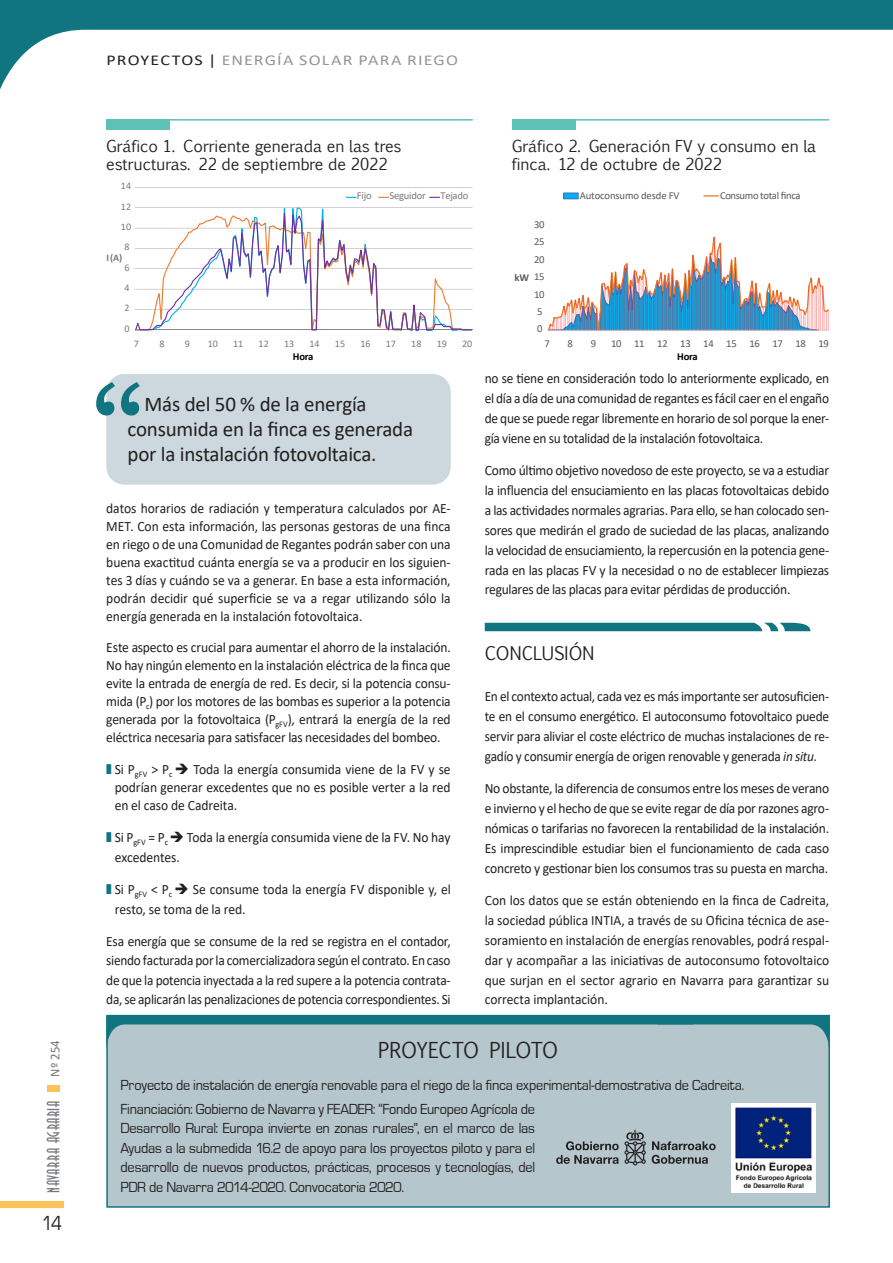
<style>
.page{position:relative;width:893px;height:1263px;background:#fff}
.page>*{position:absolute;margin:0;border:0;box-sizing:border-box;transform-origin:0 0}
.t1{font:21px/25.2px "Calibri";letter-spacing:-.01em;color:#231f20}
.t2{font:21px "Euphemia CAS";letter-spacing:-.015em;color:#231f20;scale:.95 1}
.t3{font:21px "Eurostile T";color:#231f20;scale:.85 1}
.t4{font:18px "Euphemia CAS";letter-spacing:.01em;color:#231f20;scale:.95 1}
.t5{font:16.5px "Anastasia";letter-spacing:.04em;color:#76787b;scale:.95 1}
.t6{font:15.75px/18.1px "Euphemia CAS";color:#231f20}
.t7{font:15px/19.5px "Eurostile T";letter-spacing:-.015em;color:#231f20;scale:.95 1}
.t8{font:15px "Calibri";letter-spacing:.065em;color:#939598;scale:1.2 1}
.t9{font:14.25px/19.8px "Calibri";letter-spacing:-.015em;color:#231f20;text-align:justify;scale:.95 1}
.t10{font:14.25px/19.8px "Calibri";letter-spacing:-.015em;color:#231f20;text-align:justify;scale:.94 1}
.t11{font:13.5px "Calibri";color:#76787b;scale:.95 1}
.t12{font:10.65px "Calibri";letter-spacing:-.025em;color:#595959}
.t13{font:10.65px "Calibri";letter-spacing:-.025em;color:#7b7b7a}
.t14{font:700 10.65px "Calibri";letter-spacing:-.025em;color:#000}
.t15{font:700 10.65px "Calibri";color:#595959}
.t16{font:10.05px "Calibri";color:#7b7b7a}
.t17{font:700 10.05px "Calibri";color:#7b7b7a}
.s1{color:#231f20}
.s2{color:#107580}
.s3{font-style:italic}
</style>
<div class="page">
<svg style="left:485px;top:623px;width:326px;height:8px;background:#1e7d87"></svg>
<hr style="left:135px;top:187px;width:337px;height:1px;background:#878787">
<svg style="left:135px;top:208px;width:337px;height:123px"></svg>
<svg style="left:548px;top:236px;width:281px;height:95px"></svg>
<div style="left:564px;top:193px;width:14px;height:6px;background:#00b0f0"></div>
<div style="left:563px;top:193px;width:16px;height:6px;border:1px solid #426fc0"></div>
<svg style="left:704px;top:195px;width:14px;height:2px"></svg>
<svg style="left:0;top:0;width:893px;height:130px"></svg>
<div style="left:0;top:1201px;width:64px;height:7px;background:#fec357"></div>
<div style="left:47px;top:1085px;width:13px;height:6px;background:#fec357"></div>
<div style="left:106px;top:374px;width:345px;height:111px;background:#ccd8dd;border-radius:18px"></div>
<svg style="left:96px;top:382px;width:44px;height:33px"></svg>
<div style="left:107px;top:1015px;width:722px;height:192px;background:#b6c6cd"></div>
<div style="left:106px;top:1015px;width:724px;height:193px;border:2px solid #107580"></div>
<svg style="left:106px;top:1015px;width:723px;height:36px"></svg>
<svg style="left:556px;top:1130px;width:90px;height:35px"></svg>
<svg style="left:652px;top:1141px;width:64px;height:23px"></svg>
<svg style="left:731px;top:1103px;width:85px;height:89px;background:#f2f2f6"></svg>
<img style="left:735px;top:1108px;width:76px;height:79px">
<p class="t11" style="left:46px;top:1077px;width:40px;rotate:-90deg">Nº 254</p>
<p class="t5" style="left:44px;top:1193px;width:99px;rotate:-90deg">NAVARRA AGRARIA</p>
<h1 class="t3" style="left:42px;top:1212px;width:25px">14</h1>
<p class="t8" style="left:107px;top:49px;width:294px"><span class="s1">PROYECTOS |</span> ENERGÍA SOLAR PARA RIEGO</p>
<p class="t6" style="left:106px;top:137px;width:297px">Gráfico 1. Corriente generada en las tres estructuras. 22 de septiembre de 2022</p>
<p class="t6" style="left:512px;top:137px;width:306px">Gráfico 2. Generación FV y consumo en la finca. 12 de octubre de 2022</p>
<p class="t16" style="left:121px;top:179px;width:12px">14</p>
<p class="t16" style="left:121px;top:199px;width:12px">12</p>
<p class="t16" style="left:121px;top:220px;width:12px">10</p>
<p class="t16" style="left:125px;top:240px;width:7px">8</p>
<p class="t17" style="left:107px;top:251px;width:17px">I(A)</p>
<p class="t16" style="left:125px;top:260px;width:7px">6</p>
<p class="t16" style="left:125px;top:281px;width:7px">4</p>
<p class="t16" style="left:125px;top:301px;width:7px">2</p>
<p class="t16" style="left:125px;top:321px;width:7px">0</p>
<p class="t13" style="left:357px;top:188px;width:16px">Fijo</p>
<p class="t13" style="left:389px;top:188px;width:38px">Seguidor</p>
<p class="t13" style="left:440px;top:188px;width:29px">Tejado</p>
<p class="t16" style="left:134px;top:337px;width:7px">7</p>
<p class="t16" style="left:159px;top:337px;width:7px">8</p>
<p class="t16" style="left:185px;top:337px;width:7px">9</p>
<p class="t16" style="left:208px;top:337px;width:12px">10</p>
<p class="t16" style="left:233px;top:337px;width:12px">11</p>
<p class="t16" style="left:259px;top:337px;width:12px">12</p>
<p class="t16" style="left:284px;top:337px;width:12px">13</p>
<p class="t16" style="left:309px;top:337px;width:12px">14</p>
<p class="t16" style="left:335px;top:337px;width:12px">15</p>
<p class="t16" style="left:360px;top:337px;width:12px">16</p>
<p class="t16" style="left:386px;top:337px;width:12px">17</p>
<p class="t16" style="left:411px;top:337px;width:12px">18</p>
<p class="t16" style="left:437px;top:337px;width:12px">19</p>
<p class="t16" style="left:462px;top:337px;width:12px">20</p>
<p class="t12" style="left:534px;top:217px;width:12px">30</p>
<p class="t12" style="left:534px;top:235px;width:12px">25</p>
<p class="t12" style="left:534px;top:252px;width:12px">20</p>
<p class="t12" style="left:534px;top:269px;width:12px">15</p>
<p class="t15" style="left:515px;top:271px;width:16px">kW</p>
<p class="t12" style="left:534px;top:287px;width:12px">10</p>
<p class="t12" style="left:537px;top:304px;width:7px">5</p>
<p class="t12" style="left:537px;top:321px;width:7px">0</p>
<p class="t12" style="left:580px;top:188px;width:101px">Autoconsumo desde FV</p>
<p class="t12" style="left:720px;top:188px;width:82px">Consumo total finca</p>
<p class="t12" style="left:545px;top:336px;width:7px">7</p>
<p class="t12" style="left:568px;top:336px;width:7px">8</p>
<p class="t12" style="left:591px;top:336px;width:7px">9</p>
<p class="t12" style="left:611px;top:336px;width:219px">10 11 12 13 14 15 16 17 18 19</p>
<p class="t14" style="left:293px;top:350px;width:22px">Hora</p>
<p class="t14" style="left:677px;top:350px;width:22px">Hora</p>
<h1 class="t1" style="left:128px;top:391px;width:287px;text-indent:17px">Más del 50 % de la energía consumida en la finca es generada por la instalación fotovoltaica.</h1>
<p class="t9" style="left:106px;top:499px;width:364px;line-height:18px">datos horarios de radiación y temperatura calculados por AE-MET. Con esta información, las personas gestoras de una finca en riego o de una Comunidad de Regantes podrán saber con una buena exactitud cuánta energía se va a producir en los siguien&shy;tes 3 días y cuándo se va a generar. En base a esta información, podrán decidir qué superficie se va a regar utilizando sólo la energía generada en la instalación fotovoltaica.</p>
<p class="t9" style="left:106px;top:638px;width:364px;line-height:18px">Este aspecto es crucial para aumentar el ahorro de la instalación.<br>No hay ningún elemento en la instalación eléctrica de la finca que evite la entrada de energía de red. Es decir, si la potencia consu&shy;mida (P<sub>c</sub>) por los motores de las bombas es superior a la potencia generada por la fotovoltaica (P<sub>gFV</sub>), entrará la energía de la red eléctrica necesaria para satisfacer las necesidades del bombeo.</p>
<p class="t9" style="left:115px;top:760px;width:355px;line-height:18px;text-indent:-8px"><span class="s2">❚</span> Si P<sub>gFV</sub> &gt; P<sub>c</sub> ➔ Toda la energía consumida viene de la FV y se podrían generar excedentes que no es posible verter a la red en el caso de Cadreita.</p>
<p class="t9" style="left:115px;top:827px;width:355px;text-indent:-8px"><span class="s2">❚</span> Si P<sub>gFV</sub> = P<sub>c</sub> ➔ Toda la energía consumida viene de la FV. No hay excedentes.</p>
<p class="t9" style="left:115px;top:879px;width:355px;text-indent:-8px"><span class="s2">❚</span> Si P<sub>gFV</sub> &lt; P<sub>c</sub> ➔ Se consume toda la energía FV disponible y, el resto, se toma de la red.</p>
<p class="t10" style="left:106px;top:931px;width:368px">Esa energía que se consume de la red se registra en el contador, siendo facturada por la comercializadora según el contrato. En caso de que la potencia inyectada a la red supere a la potencia contrata&shy;da, se aplicarán las penalizaciones de potencia correspondientes. Si</p>
<p class="t10" style="left:485px;top:368px;width:368px">no se tiene en consideración todo lo anteriormente explicado, en el día a día de una comunidad de regantes es fácil caer en el engaño de que se puede regar libremente en horario de sol porque la ener&shy;gía viene en su totalidad de la instalación fotovoltaica.</p>
<p class="t9" style="left:485px;top:460px;width:364px">Como último objetivo novedoso de este proyecto, se va a estudiar la influencia del ensuciamiento en las placas fotovoltaicas debido a las actividades normales agrarias. Para ello, se han colocado sen&shy;sores que medirán el grado de suciedad de las placas, analizando la velocidad de ensuciamiento, la repercusión en la potencia gene&shy;rada en las placas FV y la necesidad o no de establecer limpiezas regulares de las placas para evitar pérdidas de producción.</p>
<p class="t4" style="left:485px;top:640px;width:117px">CONCLUSIÓN</p>
<p class="t10" style="left:485px;top:686px;width:368px">En el contexto actual, cada vez es más importante ser autosuficien&shy;te en el consumo energético. El autoconsumo fotovoltaico puede servir para aliviar el coste eléctrico de muchas instalaciones de re&shy;gadío y consumir energía de origen renovable y generada <span class="s3">in situ</span>.</p>
<p class="t9" style="left:485px;top:778px;width:364px">No obstante, la diferencia de consumos entre los meses de verano e invierno y el hecho de que se evite regar de día por razones agro&shy;nómicas o tarifarias no favorecen la rentabilidad de la instalación.<br>Es imprescindible estudiar bien el funcionamiento de cada caso concreto y gestionar bien los consumos tras su puesta en marcha.</p>
<p class="t9" style="left:485px;top:890px;width:364px">Con los datos que se están obteniendo en la finca de Cadreita, la sociedad pública INTIA, a través de su Oficina técnica de ase&shy;soramiento en instalación de energías renovables, podrá respal&shy;dar y acompañar a las iniciativas de autoconsumo fotovoltaico que surjan en el sector agrario en Navarra para garantizar su correcta implantación.</p>
<h1 class="t2" style="left:378px;top:1035px;width:191px">PROYECTO PILOTO</h1>
<p class="t7" style="left:121px;top:1074px;width:658px;line-height:23.7px">Proyecto de instalación de energía renovable para el riego de la finca experimental-demostrativa de Cadreita.<br>Financiación: Gobierno de Navarra y FEADER: “Fondo Europeo Agrícola de</p>
<p class="t7" style="left:121px;top:1119px;width:438px;text-align:justify">Desarrollo Rural: Europa invierte en zonas rurales”, en el marco de las Ayudas a la submedida 16.2 de apoyo para los proyectos piloto y para el desarrollo de nuevos productos, prácticas, procesos y tecnologías, del PDR de Navarra 2014-2020. Convocatoria 2020.</p>
</div>
